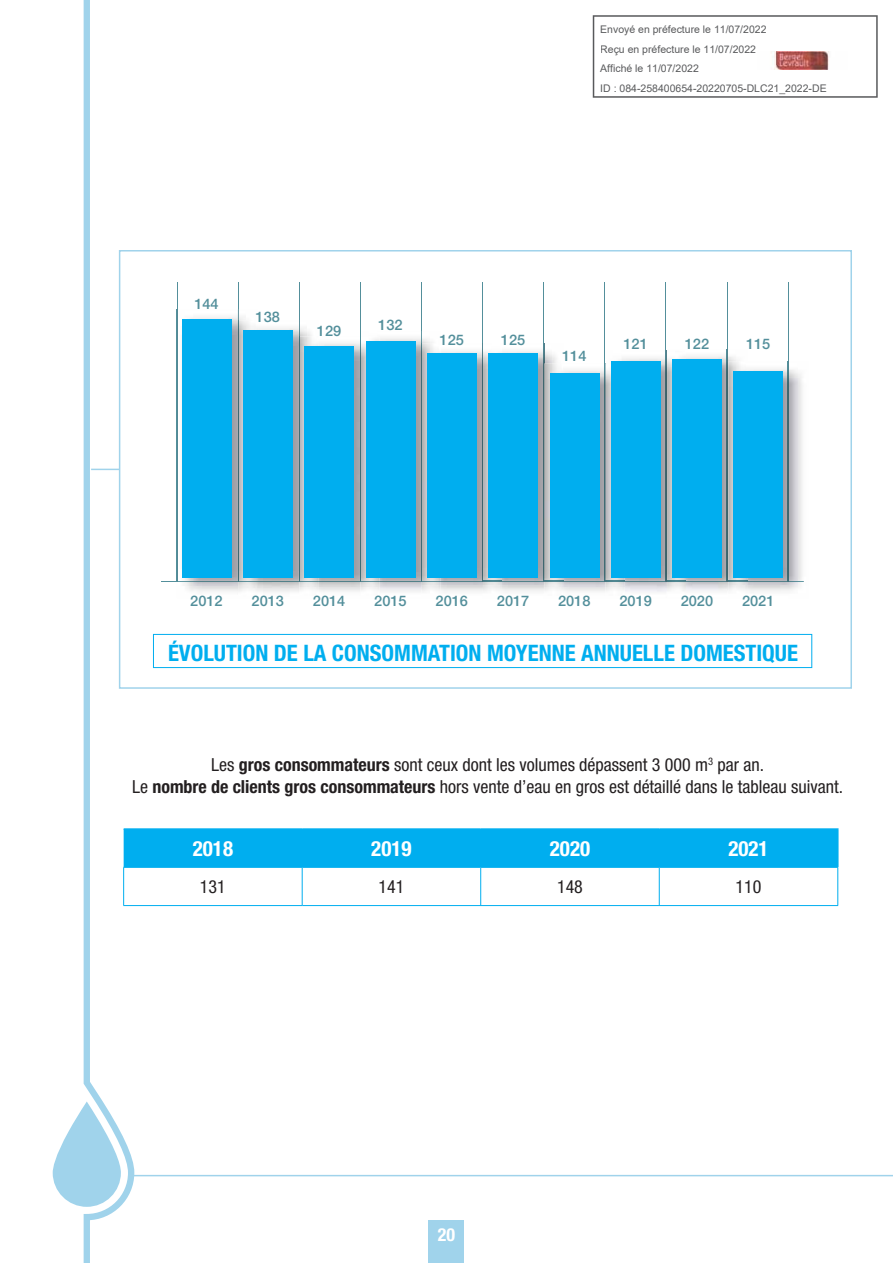
<style>
.page{position:relative;width:893px;height:1263px;background:#fff}
.page>*{position:absolute;margin:0;border:0;box-sizing:border-box;transform-origin:0 0}
.t1{font:700 condensed 22.65px "Helvetica Neue LT Pro";color:#00aeef}
.t2{font:700 condensed 21px "Helvetica Neue LT Pro";color:#fff}
.t3{font:condensed 18px/21.6px "Helvetica Neue LT Pro";color:#231f20;text-align:center}
.t4{font:700 condensed 18px "Helvetica Neue LT Pro";color:#fff}
.t5{font:500 14.55px "Helvetica Neue LT Pro";color:#538f9b}
.t6{font:10.5px/19.5px "Arial";color:#595a5c}
.s1{font-weight:700}
</style>
<div class="page">
<svg style="left:83px;top:0;width:54px;height:1263px"></svg>
<svg style="left:53px;top:1102px;width:68px;height:105px"></svg>
<div style="left:429px;top:1220px;width:35px;height:43px;background:#a0d3eb"></div>
<hr style="left:131px;top:1175px;width:762px;height:1px;background:#a0d3eb">
<div style="left:124px;top:830px;width:713px;height:37px;background:#00aeef"></div>
<hr style="left:124px;top:828px;width:178px;height:2px;background:#00aeef">
<hr style="left:302px;top:828px;width:179px;height:2px;background:#00aeef">
<hr style="left:301px;top:830px;width:2px;height:37px;background:#00aeef">
<hr style="left:481px;top:828px;width:178px;height:2px;background:#00aeef">
<hr style="left:480px;top:830px;width:1px;height:37px;background:#00aeef">
<hr style="left:659px;top:828px;width:179px;height:2px;background:#00aeef">
<hr style="left:658px;top:830px;width:2px;height:37px;background:#00aeef">
<hr style="left:837px;top:830px;width:1px;height:37px;background:#00aeef">
<hr style="left:123px;top:867px;width:179px;height:1px;background:#00aeef">
<hr style="left:123px;top:868px;width:1px;height:37px;background:#00aeef">
<hr style="left:302px;top:867px;width:179px;height:1px;background:#00aeef">
<hr style="left:302px;top:868px;width:1px;height:37px;background:#00aeef">
<hr style="left:481px;top:867px;width:178px;height:1px;background:#00aeef">
<hr style="left:480px;top:868px;width:1px;height:37px;background:#00aeef">
<hr style="left:659px;top:867px;width:179px;height:1px;background:#00aeef">
<hr style="left:659px;top:868px;width:1px;height:37px;background:#00aeef">
<hr style="left:837px;top:868px;width:1px;height:37px;background:#00aeef">
<hr style="left:123px;top:905px;width:179px;height:1px;background:#00aeef">
<hr style="left:302px;top:905px;width:536px;height:1px;background:#00aeef">
<svg style="left:90px;top:249px;width:762px;height:441px"></svg>
<svg style="left:593px;top:15px;width:285px;height:83px"></svg>
<div style="left:601px;top:26px;width:165px;height:9px;background:#fff"></div>
<div style="left:601px;top:45px;width:154px;height:10px;background:#fff"></div>
<div style="left:600px;top:65px;width:98px;height:7px;background:#fff"></div>
<img style="left:758px;top:51px;width:90px;height:18px">
<div style="left:601px;top:84px;width:225px;height:10px;background:#fff"></div>
<p class="t6" style="left:600px;top:20px;width:228px">Envoyé en préfecture le 11/07/2022<br>Reçu en préfecture le 11/07/2022<br>Affiché le 11/07/2022<br>ID : 084-258400654-20220705-DLC21_2022-DE</p>
<p class="t5" style="left:194px;top:299px;width:26px">144</p>
<p class="t5" style="left:256px;top:311px;width:26px">138</p>
<p class="t5" style="left:317px;top:325px;width:26px">129</p>
<p class="t5" style="left:378px;top:320px;width:26px">132</p>
<p class="t5" style="left:440px;top:334px;width:26px">125</p>
<p class="t5" style="left:501px;top:334px;width:26px">125</p>
<p class="t5" style="left:562px;top:351px;width:26px">114</p>
<p class="t5" style="left:623px;top:338px;width:26px">121</p>
<p class="t5" style="left:685px;top:338px;width:26px">122</p>
<p class="t5" style="left:746px;top:338px;width:26px">115</p>
<p class="t5" style="left:190px;top:596px;width:34px">2012</p>
<p class="t5" style="left:252px;top:596px;width:34px">2013</p>
<p class="t5" style="left:313px;top:596px;width:34px">2014</p>
<p class="t5" style="left:374px;top:596px;width:34px">2015</p>
<p class="t5" style="left:435px;top:596px;width:34px">2016</p>
<p class="t5" style="left:497px;top:596px;width:34px">2017</p>
<p class="t5" style="left:558px;top:596px;width:34px">2018</p>
<p class="t5" style="left:619px;top:596px;width:34px">2019</p>
<p class="t5" style="left:681px;top:596px;width:34px">2020</p>
<p class="t5" style="left:742px;top:596px;width:34px">2021</p>
<p class="t1" style="left:168px;top:644px;width:631px">ÉVOLUTION DE LA CONSOMMATION MOYENNE ANNUELLE DOMESTIQUE</p>
<p class="t3" style="left:132px;top:755px;width:712px">Les <span class="s1">gros consommateurs</span> sont ceux dont les volumes dépassent 3 000 m<sup>3</sup> par an.<br>Le <span class="s1">nombre de clients gros consommateurs</span> hors vente d’eau en gros est détaillé dans le tableau suivant.</p>
<p class="t2" style="left:193px;top:841px;width:42px">2018</p>
<p class="t2" style="left:371px;top:841px;width:42px">2019</p>
<p class="t2" style="left:550px;top:841px;width:42px">2020</p>
<p class="t2" style="left:728px;top:841px;width:42px">2021</p>
<p class="t3" style="left:200px;top:877px;width:27px">131</p>
<p class="t3" style="left:378px;top:877px;width:27px">141</p>
<p class="t3" style="left:557px;top:877px;width:27px">148</p>
<p class="t3" style="left:735px;top:877px;width:27px">110</p>
<p class="t4" style="left:438px;top:1229px;width:19px">20</p>
</div>
